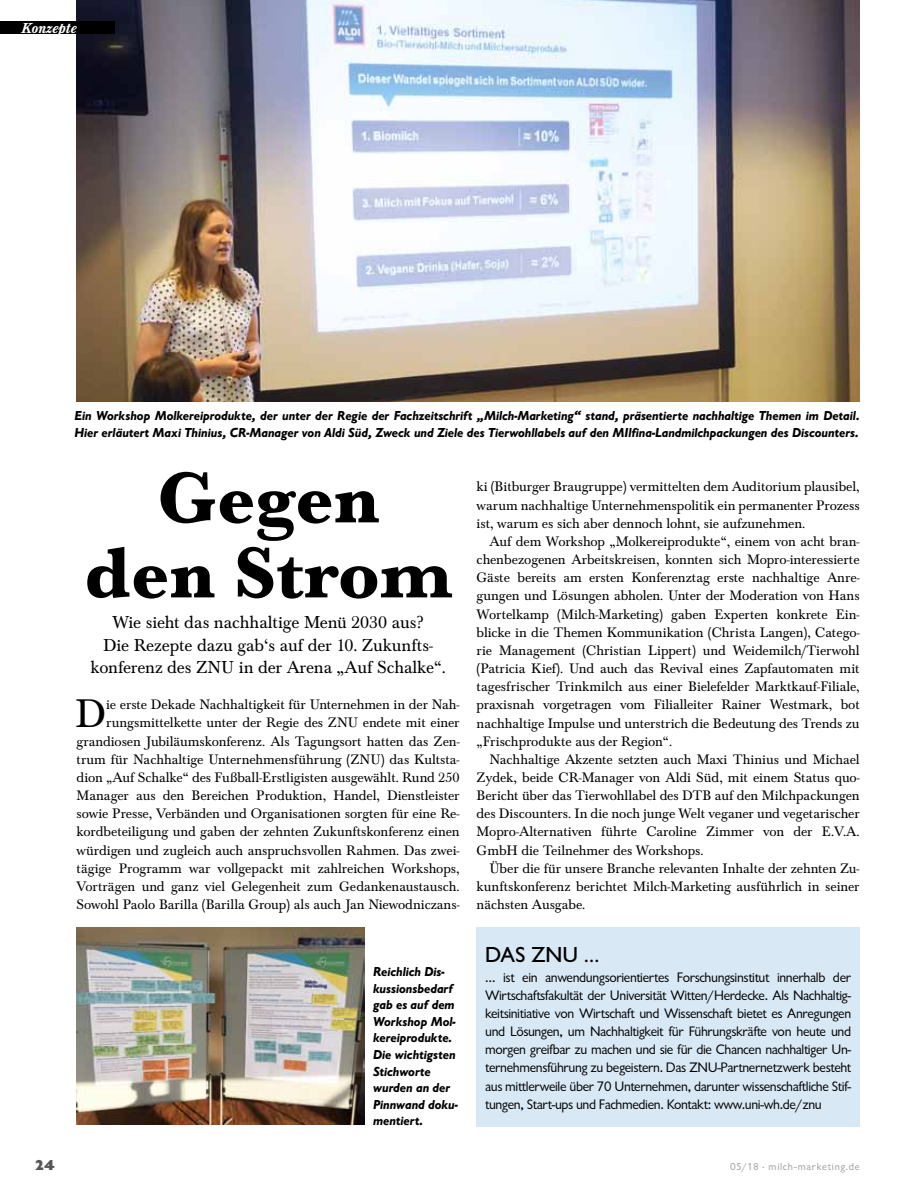
<style>
.page{position:relative;width:915px;height:1191px;background:#fff}
.page>*{position:absolute;margin:0;border:0;box-sizing:border-box;transform-origin:0 0}
.t1{font:700 75px/75px "Baskerville";color:#000;text-align:center}
.t2{font:41.4px "Baskerville";color:#000}
.t3{font:500 22.5px "Chantilly";color:#000}
.t4{font:18px/22.5px "Baskerville";letter-spacing:-.005em;color:#000;text-align:center}
.t5{font:italic 15px "Baskerville Baltic Bold";color:#fff}
.t6{font:800 15px "Chantilly";color:#565656}
.t7{font:14.25px/18.1px "Baskerville";letter-spacing:-.005em;color:#000;text-align:justify}
.t8{font:14.25px/18.1px "Chantilly";letter-spacing:-.025em;color:#000;text-align:justify}
.t9{font:italic 700 13.5px/16.5px "Chantilly";color:#000}
.t10{font:10.5px "Chantilly";letter-spacing:.07em;color:#9c9d9d}
</style>
<div class="page">
<div style="left:476px;top:927px;width:383px;height:199px;background:#d8e8f5"></div>
<img style="left:77px;top:0;width:782px;height:402px">
<img style="left:77px;top:927px;width:287px;height:198px">
<div style="left:0;top:21px;width:115px;height:13px;background:#000"></div>
<p class="t5" style="left:21px;top:19px;width:57px">Konzepte</p>
<p class="t9" style="left:74px;top:408px;width:786px">Ein Workshop Molkereiprodukte, der unter der Regie der Fachzeitschrift „Milch-Marketing“ stand, präsentierte nachhaltige Themen im Detail.<br>Hier erläutert Maxi Thinius, CR-Manager von Aldi Süd, Zweck und Ziele des Tierwohllabels auf den MIlfina-Landmilchpackungen des Discounters.</p>
<h1 class="t1" style="left:84px;top:461px;width:369px">Gegen den Strom</h1>
<p class="t4" style="left:90px;top:611px;width:356px">Wie sieht das nachhaltige Menü 2030 aus?<br>Die Rezepte dazu gab‘s auf der 10. Zukunfts&shy;konferenz des ZNU in der Arena „Auf Schalke“.</p>
<p class="t7" style="left:77px;top:696px;width:384px;text-align:right">ie erste Dekade Nachhaltigkeit für Unternehmen in der Nah&shy;rungsmittelkette unter der Regie des ZNU endete mit einer grandiosen Jubiläumskonferenz. Als Tagungsort hatten das Zen&shy;trum für Nachhaltige Unternehmensführung (ZNU) das Kultsta&shy;dion „Auf Schalke“ des Fußball-Erstligisten ausgewählt. Rund 250<br>Manager aus den Bereichen Produktion, Handel, Dienstleister sowie Presse, Verbänden und Organisationen sorgten für eine Re&shy;kordbeteiligung und gaben der zehnten Zukunftskonferenz einen würdigen und zugleich auch anspruchsvollen Rahmen. Das zwei&shy;tägige Programm war vollgepackt mit zahlreichen Workshops, Vorträgen und ganz viel Gelegenheit zum Gedankenaustausch.<br>Sowohl Paolo Barilla (Barilla Group) als auch Jan Niewodniczans-</p>
<h2 class="t2" style="left:75px;top:690px;width:32px">D</h2>
<p class="t9" style="left:373px;top:964px;width:86px">Reichlich Dis&shy;kussionsbedarf gab es auf dem<br>Workshop Mol&shy;kereiprodukte.<br>Die wichtigsten<br>Stichworte wurden an der<br>Pinnwand doku&shy;mentiert.</p>
<p class="t7" style="left:476px;top:478px;width:384px">ki (Bitburger Braugruppe) vermittelten dem Auditorium plausibel, warum nachhaltige Unternehmenspolitik ein permanenter Prozess ist, warum es sich aber dennoch lohnt, sie aufzunehmen.</p>
<p class="t7" style="left:476px;top:532px;width:384px;text-indent:13px">Auf dem Workshop „Molkereiprodukte“, einem von acht bran&shy;chenbezogenen Arbeitskreisen, konnten sich Mopro-interessierte Gäste bereits am ersten Konferenztag erste nachhaltige Anre&shy;gungen und Lösungen abholen. Unter der Moderation von Hans Wortelkamp (Milch-Marketing) gaben Experten konkrete Ein&shy;blicke in die Themen Kommunikation (Christa Langen), Catego&shy;rie Management (Christian Lippert) und Weidemilch/Tierwohl (Patricia Kief). Und auch das Revival eines Zapfautomaten mit tagesfrischer Trinkmilch aus einer Bielefelder Marktkauf-Filiale, praxisnah vorgetragen vom Filialleiter Rainer Westmark, bot nachhaltige Impulse und unterstrich die Bedeutung des Trends zu „Frischprodukte aus der Region“.</p>
<p class="t7" style="left:476px;top:750px;width:384px;text-indent:13px">Nachhaltige Akzente setzten auch Maxi Thinius und Michael Zydek, beide CR-Manager von Aldi Süd, mit einem Status quo-Bericht über das Tierwohllabel des DTB auf den Milchpackungen des Discounters. In die noch junge Welt veganer und vegetarischer Mopro-Alternativen führte Caroline Zimmer von der E.V.A.<br>GmbH die Teilnehmer des Workshops.</p>
<p class="t7" style="left:476px;top:859px;width:384px;text-indent:13px">Über die für unsere Branche relevanten Inhalte der zehnten Zu&shy;kunftskonferenz berichtet Milch-Marketing ausführlich in seiner nächsten Ausgabe.</p>
<h3 class="t3" style="left:485px;top:942px;width:116px">Das ZNU …</h3>
<p class="t8" style="left:485px;top:968px;width:367px">… ist ein anwendungsorientiertes Forschungsinstitut innerhalb der Wirtschaftsfakultät der Universität Witten/Herdecke. Als Nachhaltig&shy;keitsinitiative von Wirtschaft und Wissenschaft bietet es Anregungen und Lösungen, um Nachhaltigkeit für Führungskräfte von heute und morgen greifbar zu machen und sie für die Chancen nachhaltiger Un&shy;ternehmensführung zu begeistern. Das ZNU-Partnernetzwerk besteht aus mittlerweile über 70 Unternehmen, darunter wissenschaftliche Stif&shy;tungen, Start-ups und Fachmedien. Kontakt: www.uni-wh.de/znu</p>
<p class="t6" style="left:34px;top:1156px;width:22px">24</p>
<p class="t10" style="left:729px;top:1160px;width:131px">05/18 milch-marketing.de</p>
</div>
